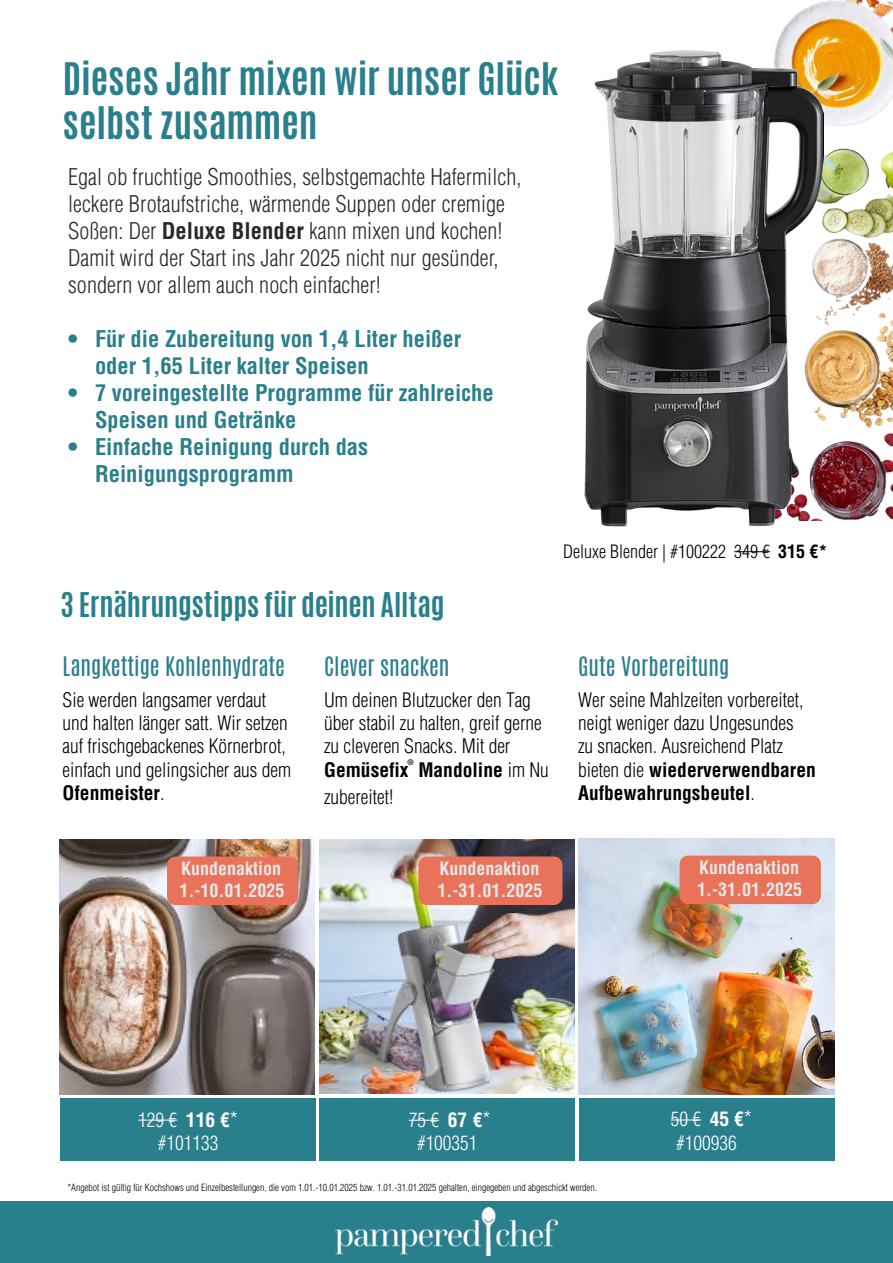
<style>
.page{position:relative;width:893px;height:1263px;background:#fff}
.page>*{position:absolute;margin:0;border:0;box-sizing:border-box;transform-origin:0 0}
.t1{font:700 37.5px/43.5px "Antonio";color:#2a7f8c}
.t2{font:700 28.5px "Antonio";letter-spacing:-.01em;color:#2a7f8c}
.t3{font:300 condensed 22.5px/27px "Helvetica";letter-spacing:.005em;color:#282829}
.t4{font:700 condensed 22.5px/27px "Helvetica";color:#2a7f8c}
.t5{font:22.5px "Antonio";color:#29808c}
.t6{font:300 condensed 19.5px/23.4px "Helvetica";color:#000}
.t7{font:300 condensed 19.5px/23.4px "Helvetica";color:#fff;text-align:center}
.t8{font:700 condensed 18px/21.6px "Helvetica";color:#e6e7e9}
.t9{font:300 condensed 18px "Helvetica";color:#000}
.t10{font:300 condensed 9.75px "Helvetica";color:#000}
.t11{font:700 condensed 7.5px "Helvetica";color:#000}
.s1{font-weight:700}
.s2{font-size:21px}
</style>
<div class="page">
<img style="left:775px;top:0;width:118px;height:520px">
<div style="left:0;top:1202px;width:893px;height:61px;background:#2a7f8c"></div>
<img style="left:335px;top:1207px;width:223px;height:48px">
<hr style="left:734px;top:551px;width:36px;height:1px;background:#000">
<div style="left:319px;top:1098px;width:256px;height:63px;background:#2a7f8c"></div>
<hr style="left:409px;top:1120px;width:30px;height:1px;background:#fff">
<img style="left:319px;top:840px;width:256px;height:254px">
<div style="left:418px;top:856px;width:144px;height:49px;background:#e9735a;border-radius:9px"></div>
<img style="left:60px;top:840px;width:255px;height:255px">
<div style="left:61px;top:1099px;width:255px;height:62px;background:#2a7f8c"></div>
<hr style="left:138px;top:1119px;width:39px;height:1px;background:#fff">
<div style="left:167px;top:856px;width:131px;height:49px;background:#e9735a;border-radius:9px"></div>
<img style="left:579px;top:839px;width:255px;height:256px">
<div style="left:579px;top:1098px;width:255px;height:62px;background:#2a7f8c"></div>
<hr style="left:671px;top:1119px;width:30px;height:1px;background:#fff">
<div style="left:679px;top:856px;width:142px;height:48px;background:#e9735a;border-radius:9px"></div>
<img style="left:585px;top:51px;width:238px;height:475px">
<h1 class="t1" style="left:63px;top:58px;width:497px">Dieses Jahr mixen wir unser Glück selbst zusammen</h1>
<p class="t3" style="left:68px;top:163px;width:455px">Egal ob fruchtige Smoothies, selbstgemachte Hafermilch, leckere Brotaufstriche, wärmende Suppen oder cremige Soßen: Der <span class="s1">Deluxe Blender</span> kann mixen und kochen!<br>Damit wird der Start ins Jahr 2025 nicht nur gesünder, sondern vor allem auch noch einfacher!</p>
<p class="t4" style="left:95px;top:325px;width:368px;text-indent:-27px">• Für die Zubereitung von 1,4 Liter heißer oder 1,65 Liter kalter Speisen</p>
<p class="t4" style="left:95px;top:379px;width:400px;text-indent:-27px">• 7 voreingestellte Programme für zahlreiche<br>Speisen und Getränke</p>
<p class="t4" style="left:95px;top:433px;width:275px;text-indent:-27px">• Einfache Reinigung durch das<br>Reinigungsprogramm</p>
<h2 class="t2" style="left:61px;top:584px;width:385px">3 Ernährungstipps für deinen Alltag</h2>
<p class="t5" style="left:63px;top:649px;width:224px">Langkettige Kohlenhydrate</p>
<p class="t6" style="left:63px;top:688px;width:230px">Sie werden langsamer verdaut und halten länger satt. Wir setzen auf frischgebackenes Körnerbrot, einfach und gelingsicher aus dem<br><span class="s1">Ofenmeister</span>.</p>
<p class="t5" style="left:324px;top:649px;width:127px">Clever snacken</p>
<p class="t6" style="left:324px;top:688px;width:226px">Um deinen Blutzucker den Tag über stabil zu halten, greif gerne zu cleveren Snacks. Mit der<br><span class="s1">Gemüsefix Mandoline</span> im Nu</p>
<p class="t6" style="left:324px;top:785px;width:71px">zubereitet!</p>
<p class="t11" style="left:407px;top:758px;width:8px">®</p>
<p class="t9" style="left:563px;top:540px;width:266px">Deluxe Blender | #100222 349 € <span class="s1">315 €*</span></p>
<p class="t5" style="left:578px;top:649px;width:153px">Gute Vorbereitung</p>
<p class="t6" style="left:578px;top:688px;width:239px">Wer seine Mahlzeiten vorbereitet, neigt weniger dazu Ungesundes<br>zu snacken. Ausreichend Platz bieten die <span class="s1">wiederverwendbaren<br>Aufbewahrungsbeutel</span>.</p>
<p class="t8" style="left:180px;top:858px;width:106px">Kundenaktion<br>1.-10.01.2025</p>
<p class="t8" style="left:438px;top:858px;width:106px">Kundenaktion<br>1.-31.01.2025</p>
<p class="t8" style="left:697px;top:857px;width:106px">Kundenaktion<br>1.-31.01.2025</p>
<p class="t7" style="left:138px;top:1108px;width:101px">129 € <span class="s1">116 €</span><span class="s2">* </span>#101133</p>
<p class="t7" style="left:409px;top:1108px;width:84px">75 € <span class="s1">67 €</span><span class="s2">* </span>#100351</p>
<p class="t7" style="left:671px;top:1107px;width:83px;text-align:left">50 € <span class="s1">45 €</span><span class="s2">* </span>#100936</p>
<p class="t10" style="left:67px;top:1181px;width:531px">*Angebot ist gültig für Kochshows und Einzelbestellungen, die vom 1.01.-10.01.2025 bzw. 1.01.-31.01.2025 gehalten, eingegeben und abgeschickt werden.</p>
</div>
